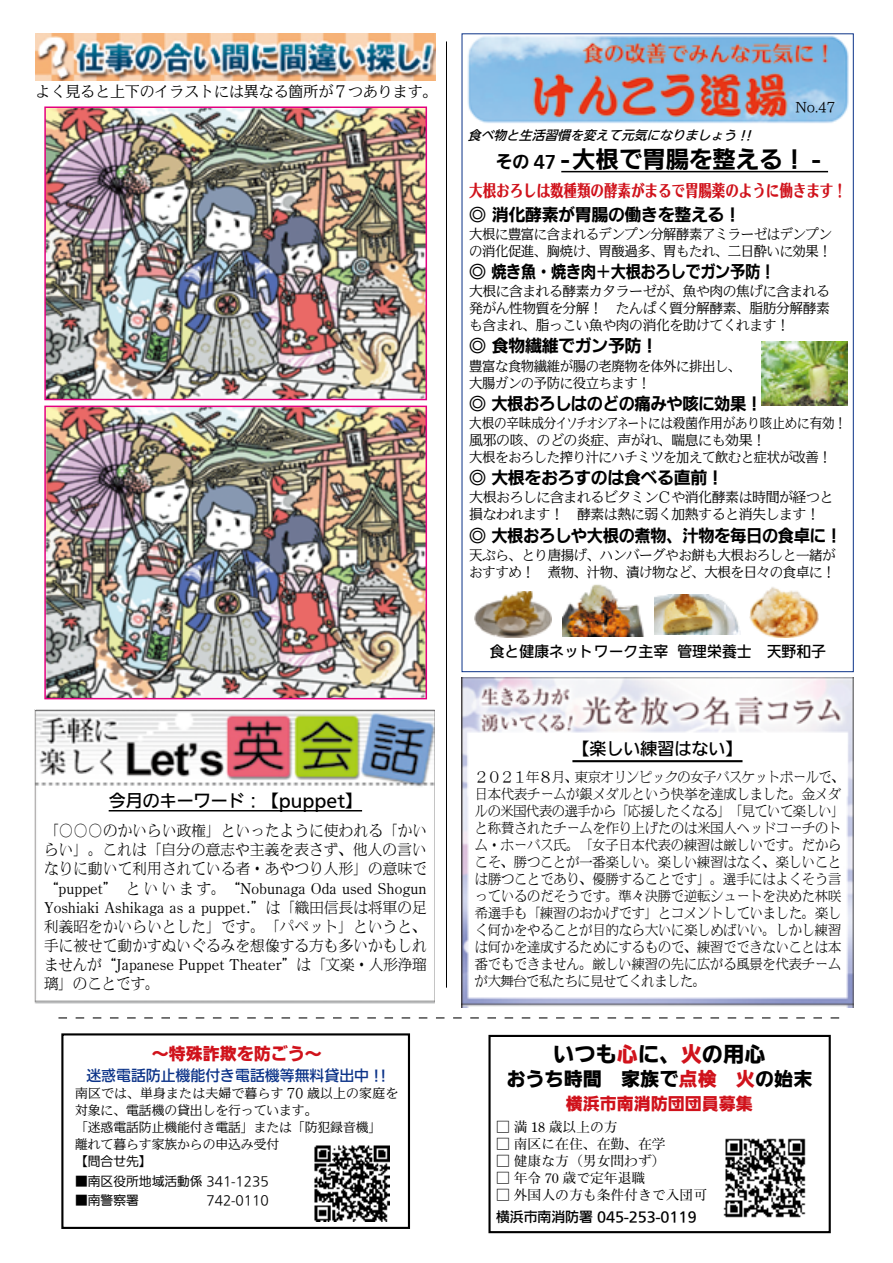
<style>
.page{position:relative;width:893px;height:1263px;background:#fff}
.page>*{position:absolute;margin:0;border:0;box-sizing:border-box;transform-origin:0 0}
.t1{font:700 23.4px "Iwa UD Go Dsp Pro";color:#000}
.t2{font:21.3px "Iwa UD Go Dsp Pro Eb";color:#000}
.t3{font:19.2px "Iwa UD Go Dsp Pro Eb";color:#000}
.t4{font:700 16.95px "Iwa N Go Pro";letter-spacing:-.025em;color:#000}
.t5{font:800 16.95px "Iwa Min Go Pro";letter-spacing:-.01em;color:#d0121b;scale:.8 1}
.t6{font:16.95px "Iwa UD Go Dsp Pro Eb";color:#d0121b}
.t7{font:500 16.95px "Iwa UD Go Dsp Pro";color:#000}
.t8{font:500 16.95px "Iwa UD Go Hon Pro";color:#000}
.t9{font:100 14.85px "Iwa UD Min Pro";color:#000}
.t10{font:500 14.85px "Iwa UD Go Hon Pro";color:#000}
.t11{font:500 14.85px "Iwa UD Go Dsp Pro";color:#0c3388}
.t12{font:100 14.4px/19.2px "Iwa M News Pro";color:#000;text-align:justify}
.t13{font:100 13.8px/17px "SUD Min IWA";letter-spacing:-.025em;color:#000}
.t14{font:100 13.8px/17px "SUD Min IWA";letter-spacing:-.025em;color:#000;scale:.96 1}
.t15{font:100 13.8px/17px "SUD Min IWA";letter-spacing:-.025em;color:#000;scale:.9 1}
.t16{font:500 13.8px "Iwa Min Pro";color:#000}
.t17{font:500 13.8px "Iwa UD Go Dsp Pro";color:#000}
.t18{font:100 13.35px/17px "Iwa M News Pro";letter-spacing:-.005em;color:#000}
.t19{font:100 12.75px/17px "Iwa UD Min Pro";color:#000}
.t20{font:100 12.75px "Iwa UD Go Dsp Pro";color:#000}
.t21{font:italic 500 12.75px "Iwa UD Go Hon Pro";color:#000}
.s1{font-size:16.95px}
.s2{font-size:25.5px}
.s3{color:#d0121b}
</style>
<div class="page">
<img style="left:467px;top:36px;width:382px;height:87px">
<img style="left:462px;top:678px;width:391px;height:329px">
<svg style="left:58px;top:1017px;width:781px;height:1px"></svg>
<img style="left:36px;top:34px;width:399px;height:47px">
<hr style="left:446px;top:41px;width:1px;height:947px;background:#000">
<img style="left:47px;top:109px;width:377px;height:288px">
<div style="left:44px;top:106px;width:383px;height:294px;border:2px solid #e4007f"></div>
<img style="left:46px;top:408px;width:379px;height:289px">
<div style="left:44px;top:406px;width:383px;height:293px;border:1px solid #e4007f"></div>
<img style="left:36px;top:711px;width:398px;height:292px">
<div style="left:34px;top:709px;width:402px;height:296px;border:1px solid #fff"></div>
<hr style="left:109px;top:810px;width:253px;height:1px;background:#000">
<hr style="left:572px;top:760px;width:170px;height:2px;background:#000">
<div style="left:488px;top:1035px;width:343px;height:198px;border:2px solid #000"></div>
<div style="left:61px;top:1033px;width:349px;height:196px;border:2px solid #000"></div>
<img style="left:762px;top:342px;width:85px;height:64px">
<img style="left:655px;top:594px;width:85px;height:41px">
<img style="left:562px;top:584px;width:82px;height:53px">
<img style="left:475px;top:592px;width:76px;height:46px">
<img style="left:749px;top:587px;width:70px;height:50px">
<img style="left:314px;top:1145px;width:76px;height:76px">
<img style="left:723px;top:1138px;width:83px;height:80px">
<hr style="left:561px;top:171px;width:267px;height:1px;background:#000">
<p class="t9" style="left:36px;top:80px;width:403px">よく見ると上下のイラストには異なる箇所が７つあります。</p>
<p class="t7" style="left:109px;top:787px;width:255px">今月のキーワード：【puppet】</p>
<p class="t12" style="left:44px;top:821px;width:384px">「○○○のかいらい政権」といったように使われる「かいらい」。これは「自分の意志や主義を表さず、他人の言いなりに動いて利用されている者・あやつり人形」の意味で“puppet” といいます。“Nobunaga Oda used Shogun Yoshiaki Ashikaga as a puppet.”は「織田信長は将軍の足利義昭をかいらいとした」です。「パペット」というと、手に被せて動かすぬいぐるみを想像する方も多いかもしれませんが“Japanese Puppet Theater”は「文楽・人形浄瑠璃」のことです。</p>
<p class="t6" style="left:152px;top:1041px;width:172px">～特殊詐欺を防ごう～</p>
<p class="t11" style="left:86px;top:1064px;width:302px">迷惑電話防止機能付き電話機等無料貸出中 !!</p>
<p class="t19" style="left:75px;top:1085px;width:325px">南区では、単身または夫婦で暮らす 70 歳以上の家庭を対象に、電話機の貸出しを行っています。<br>「迷惑電話防止機能付き電話」または「防犯録音機」<br>離れて暮らす家族からの申込み受付</p>
<p class="t20" style="left:75px;top:1153px;width:78px">【問合せ先】</p>
<p class="t20" style="left:75px;top:1172px;width:195px">■南区役所地域活動係 341-1235</p>
<p class="t20" style="left:75px;top:1191px;width:195px">■南警察署　　　　　 742-0110</p>
<p class="t19" style="left:795px;top:98px;width:41px">No.47</p>
<p class="t21" style="left:468px;top:126px;width:290px">食べ物と生活習慣を変えて元気になりましょう !!</p>
<h1 class="t1" style="left:496px;top:142px;width:326px"><span class="s1">その 47</span> <span class="s2">-</span>大根で胃腸を整える！ <span class="s2">-</span></h1>
<p class="t5" style="left:469px;top:181px;width:473px">大根おろしは数種類の酵素がまるで胃腸薬のように働きます！</p>
<p class="t4" style="left:469px;top:202px;width:273px">◎ 消化酵素が胃腸の働きを整える！</p>
<p class="t14" style="left:469px;top:226px;width:379px">大根に豊富に含まれるデンプン分解酵素アミラーゼはデンプンの消化促進、胸焼け、胃酸過多、胃もたれ、二日酔いに効果！</p>
<p class="t4" style="left:469px;top:259px;width:337px">◎ 焼き魚・焼き肉＋大根おろしでガン予防！　　</p>
<p class="t13" style="left:469px;top:284px;width:362px;text-align:justify">大根に含まれる酵素カタラーゼが、魚や肉の焦げに含まれる発がん性物質を分解！　たんぱく質分解酵素、脂肪分解酵素も含まれ、脂っこい魚や肉の消化を助けてくれます！</p>
<p class="t4" style="left:469px;top:333px;width:190px">◎ 食物繊維でガン予防！</p>
<p class="t14" style="left:469px;top:358px;width:285px">豊富な食物繊維が腸の老廃物を体外に排出し、大腸ガンの予防に役立ちます！</p>
<p class="t4" style="left:469px;top:391px;width:295px">◎ 大根おろしはのどの痛みや咳に効果！</p>
<p class="t15" style="left:469px;top:416px;width:421px">大根の辛味成分イソチオシアネートには殺菌作用があり咳止めに有効！風邪の咳、のどの炎症、声がれ、喘息にも効果！<br>大根をおろした搾り汁にハチミツを加えて飲むと症状が改善！</p>
<p class="t4" style="left:469px;top:465px;width:256px">◎ 大根をおろすのは食べる直前！</p>
<p class="t13" style="left:469px;top:490px;width:366px">大根おろしに含まれるビタミンＣや消化酵素は時間が経つと損なわれます！　酵素は熱に弱く加熱すると消失します！</p>
<p class="t4" style="left:469px;top:523px;width:374px">◎ 大根おろしや大根の煮物、汁物を毎日の食卓に！</p>
<p class="t13" style="left:469px;top:547px;width:368px">天ぷら、とり唐揚げ、ハンバーグやお餅も大根おろしと一緒がおすすめ！　煮物、汁物、漬け物など、大根を日々の食卓に！</p>
<p class="t10" style="left:490px;top:640px;width:338px">食と健康ネットワーク主宰 管理栄養士　天野和子</p>
<p class="t8" style="left:572px;top:736px;width:172px">【楽しい練習はない】</p>
<p class="t18" style="left:475px;top:768px;width:371px">２０２１年８月、東京オリンピックの女子バスケットボールで、日本代表チームが銀メダルという快挙を達成しました。金メダルの米国代表の選手から「応援したくなる」「見ていて楽しい」と称賛されたチームを作り上げたのは米国人ヘッドコーチのトム・ホーバス氏。「女子日本代表の練習は厳しいです。だからこそ、勝つことが一番楽しい。楽しい練習はなく、楽しいことは勝つことであり、優勝することです」。選手にはよくそう言っているのだそうです。準々決勝で逆転シュートを決めた林咲希選手も「練習のおかげです」とコメントしていました。楽しく何かをやることが目的なら大いに楽しめばいい。しかし練習は何かを達成するためにするもので、練習でできないことは本番でもできません。厳しい練習の先に広がる風景を代表チームが大舞台で私たちに見せてくれました。</p>
<h2 class="t2" style="left:553px;top:1038px;width:214px">いつも<span class="s3">心</span>に、<span class="s3">火</span>の用心</h2>
<h3 class="t3" style="left:506px;top:1064px;width:308px">おうち時間 家族で<span class="s3">点検　火</span>の始末</h3>
<p class="t6" style="left:566px;top:1091px;width:189px">横浜市南消防団団員募集</p>
<p class="t16" style="left:496px;top:1118px;width:137px">□ 満 18 歳以上の方　</p>
<p class="t16" style="left:496px;top:1135px;width:171px">□ 南区に在住、在勤、在学</p>
<p class="t16" style="left:496px;top:1152px;width:171px">□ 健康な方（男女問わず）</p>
<p class="t16" style="left:496px;top:1169px;width:151px">□ 年令 70 歳で定年退職</p>
<p class="t16" style="left:496px;top:1186px;width:213px">□ 外国人の方も条件付きで入団可</p>
<p class="t17" style="left:496px;top:1206px;width:202px">横浜市南消防署 045-253-0119</p>
</div>
